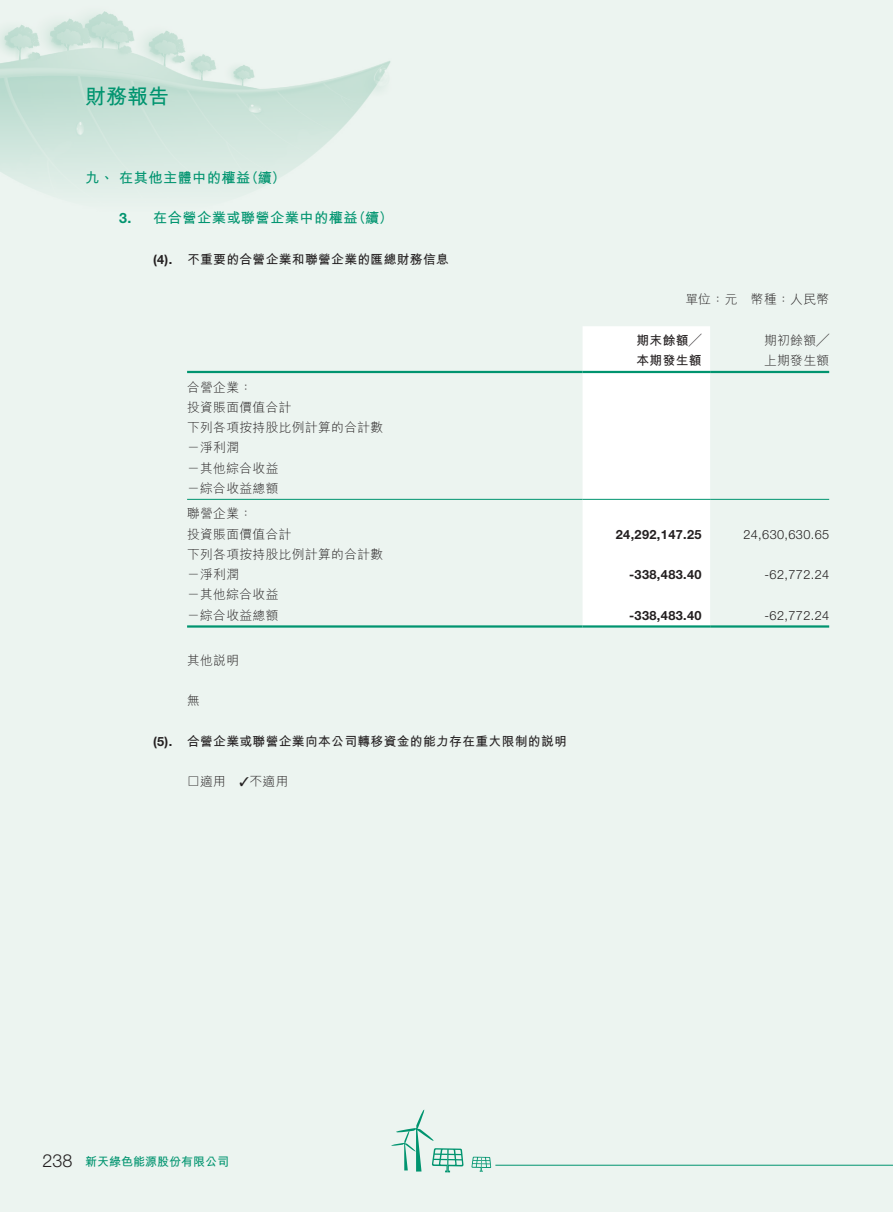
<style>
.page{position:relative;width:893px;height:1212px;background:#ecf4f0}
.page>*{position:absolute;margin:0;border:0;box-sizing:border-box;transform-origin:0 0}
.t1{font:700 21px "M Hei HK";color:#00946f}
.t2{font:700 14.25px "M Hei HK";letter-spacing:.03em;color:#00946f}
.t3{font:300 12.75px/20.2px "M Hei HK";letter-spacing:.03em;color:#231f20}
.t4{font:700 12.75px/20.2px "M Hei HK";letter-spacing:.03em;color:#231f20}
.t5{font:700 12.75px "Helvetica Neue LT Std";letter-spacing:.03em;color:#231f20}
.t6{font:300 12.75px "Helvetica Neue LT Std";letter-spacing:.03em;color:#231f20}
.t7{font:700 12px "M Hei HK";color:#00946f}
.s1{font-family:"Helvetica Neue LT Std"}
.s2{font-family:"Helvetica Neue LT Std";font-weight:300;font-size:18px;color:#231f20}
</style>
<div class="page">
<img style="left:0;top:11px;width:391px;height:178px">
<hr style="left:495px;top:1165px;width:398px;height:1px;background:#00946f">
<svg style="left:391px;top:1109px;width:72px;height:63px"></svg>
<svg style="left:471px;top:1157px;width:20px;height:15px"></svg>
<svg style="left:17px;top:12px;width:119px;height:137px;background:#cae2d9"></svg>
<div style="left:583px;top:326px;width:127px;height:299px;background:#fff"></div>
<hr style="left:187px;top:371px;width:396px;height:2px;background:#00946f">
<hr style="left:583px;top:371px;width:127px;height:2px;background:#00946f">
<hr style="left:710px;top:371px;width:119px;height:2px;background:#00946f">
<hr style="left:187px;top:499px;width:396px;height:1px;background:#00946f">
<hr style="left:583px;top:499px;width:127px;height:1px;background:#00946f">
<hr style="left:710px;top:499px;width:119px;height:1px;background:#00946f">
<hr style="left:187px;top:625px;width:396px;height:3px;background:#00946f">
<hr style="left:583px;top:625px;width:127px;height:3px;background:#00946f">
<hr style="left:710px;top:625px;width:119px;height:3px;background:#00946f">
<h1 class="t1" style="left:85px;top:81px;width:85px">財務報告</h1>
<p class="t2" style="left:85px;top:167px;width:202px">九、在其他主體中的權益（續）</p>
<p class="t2" style="left:119px;top:208px;width:275px"><span class="s1">3.</span> 在合營企業或聯營企業中的權益（續）</p>
<p class="t4" style="left:153px;top:248px;width:297px"><span class="s1">(4).</span> 不重要的合營企業和聯營企業的匯總財務信息</p>
<p class="t3" style="left:187px;top:376px;width:198px">合營企業：<br>投資賬面價值合計<br>下列各項按持股比例計算的合計數－淨利潤<br>－其他綜合收益<br>－綜合收益總額</p>
<p class="t3" style="left:187px;top:503px;width:106px">聯營企業：<br>投資賬面價值合計</p>
<p class="t3" style="left:187px;top:543px;width:198px">下列各項按持股比例計算的合計數－淨利潤</p>
<p class="t3" style="left:187px;top:584px;width:93px">－其他綜合收益－綜合收益總額</p>
<p class="t3" style="left:187px;top:649px;width:54px">其他說明</p>
<p class="t3" style="left:187px;top:690px;width:14px">無</p>
<p class="t4" style="left:153px;top:730px;width:415px"><span class="s1">(5).</span> 合營企業或聯營企業向本公司轉移資金的能力存在重大限制的說明</p>
<p class="t3" style="left:187px;top:771px;width:103px">□適用　✓不適用</p>
<p class="t3" style="left:685px;top:289px;width:145px">單位：元 幣種：人民幣</p>
<p class="t4" style="left:636px;top:329px;width:67px">期末餘額╱本期發生額</p>
<p class="t3" style="left:764px;top:330px;width:67px">期初餘額╱上期發生額</p>
<p class="t5" style="left:616px;top:526px;width:87px">24,292,147.25</p>
<p class="t6" style="left:743px;top:526px;width:87px">24,630,630.65</p>
<p class="t5" style="left:629px;top:567px;width:74px">-338,483.40</p>
<p class="t6" style="left:765px;top:567px;width:66px">-62,772.24</p>
<p class="t5" style="left:629px;top:607px;width:74px">-338,483.40</p>
<p class="t6" style="left:765px;top:607px;width:66px">-62,772.24</p>
<p class="t7" style="left:43px;top:1153px;width:188px"><span class="s2">238</span> 新天綠色能源股份有限公司</p>
</div>
